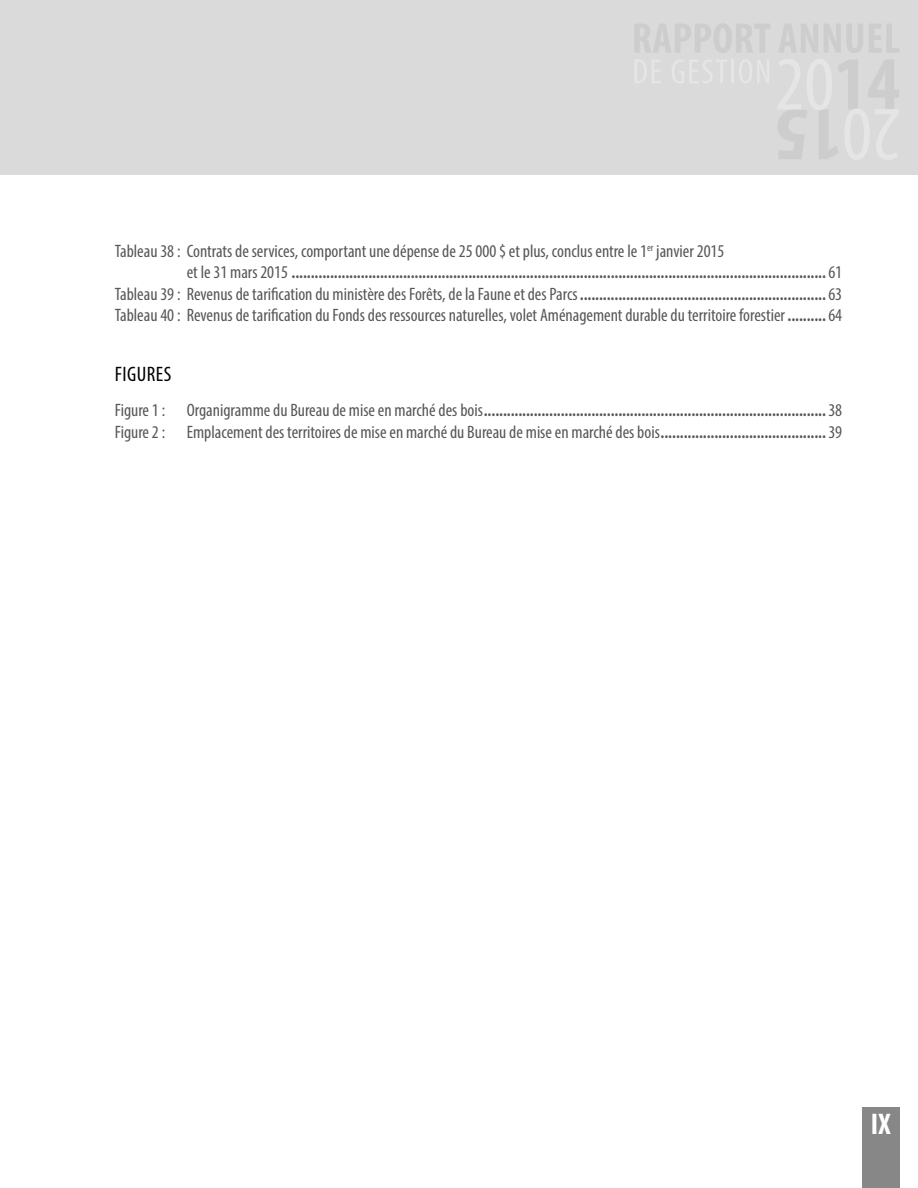
<style>
.page{position:relative;width:918px;height:1188px;background:#fff}
.page>*{position:absolute;margin:0;border:0;box-sizing:border-box;transform-origin:0 0}
.t1{font:700 condensed 30px "Myriad Pro";color:#fff}
.t2{font:condensed 21px "Myriad Pro";letter-spacing:.02em;color:#000}
.t3{font:condensed 18px/21.6px "Myriad Pro";color:#575756}
.t4{font:700 condensed 16.5px "Myriad Pro";color:#575756}
.s1{font-weight:400;font-size:18px}
.s2{font-weight:700;font-size:16.5px}
</style>
<div class="page">
<div style="left:0;top:0;width:918px;height:175px;background:#dadada"></div>
<svg style="left:635px;top:24px;width:135px;height:29px"></svg>
<svg style="left:779px;top:24px;width:39px;height:28px"></svg>
<svg style="left:824px;top:24px;width:39px;height:29px"></svg>
<svg style="left:869px;top:24px;width:30px;height:28px"></svg>
<svg style="left:635px;top:60px;width:26px;height:23px"></svg>
<svg style="left:672px;top:60px;width:55px;height:23px"></svg>
<hr style="left:731px;top:60px;width:3px;height:23px;background:#fff">
<svg style="left:739px;top:60px;width:30px;height:23px"></svg>
<svg style="left:778px;top:59px;width:121px;height:100px"></svg>
<div style="left:862px;top:1107px;width:37px;height:81px;background:#878787"></div>
<p class="t3" style="left:115px;top:240px;width:611px">Tableau 38 : Contrats de services, comportant une dépense de 25 000 $ et plus, conclus entre le 1<sup>er</sup> janvier 2015</p>
<p class="t4" style="left:187px;top:262px;width:657px"><span class="s1">et le 31 mars 2015</span> ...........................................................................................................................................<span class="s1">61</span></p>
<p class="t3" style="left:115px;top:283px;width:729px">Tableau 39 : Revenus de tarification du ministère des Forêts, de la Faune et des Parcs<span class="s2">................................................................</span>63<br>Tableau 40 : Revenus de tarification du Fonds des ressources naturelles, volet Aménagement durable du territoire forestier <span class="s2">..........</span>64</p>
<p class="t2" style="left:115px;top:362px;width:58px">FIGURES</p>
<p class="t4" style="left:115px;top:401px;width:729px"><span class="s1">Figure 1 : Organigramme du Bureau de mise en marché des bois</span>.........................................................................................<span class="s1">38</span></p>
<p class="t3" style="left:115px;top:421px;width:729px">Figure 2 : Emplacement des territoires de mise en marché du Bureau de mise en marché des bois<span class="s2">...........................................</span>39</p>
<h1 class="t1" style="left:871px;top:1105px;width:21px">IX</h1>
</div>
